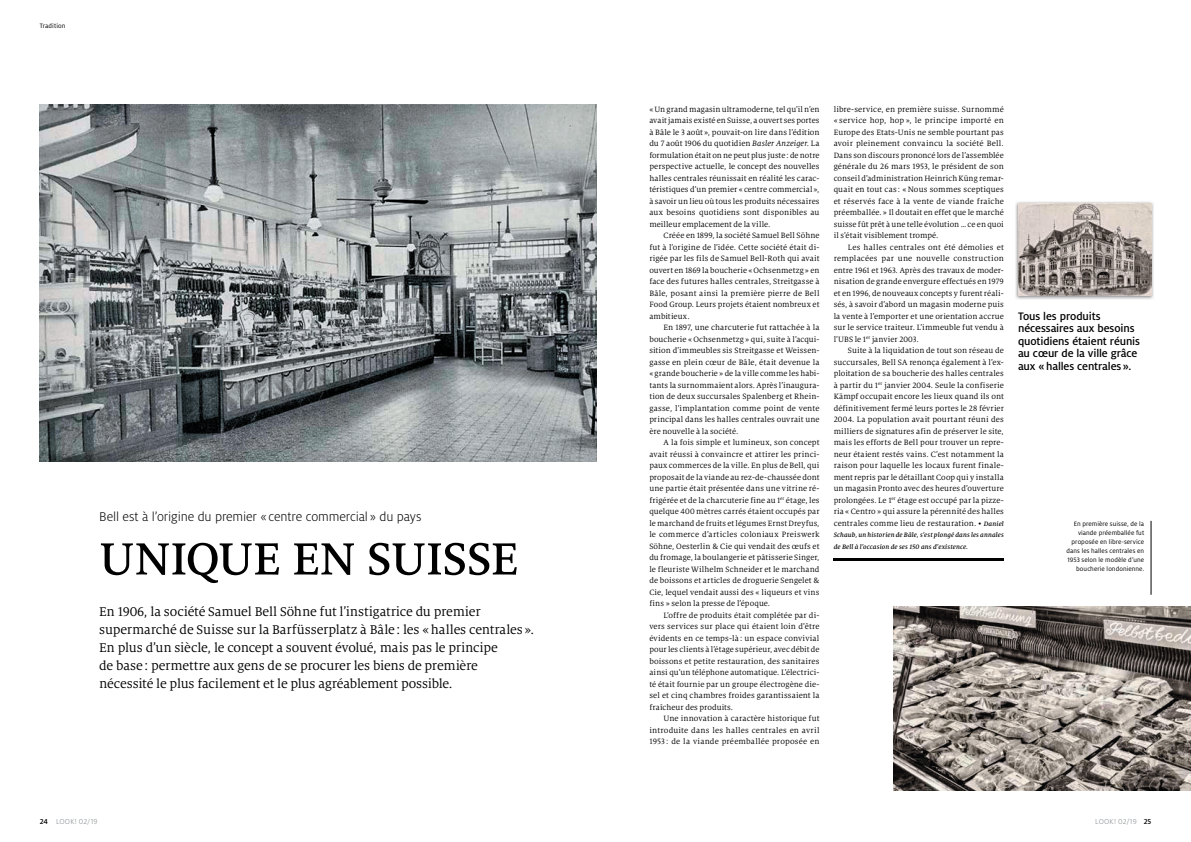
<style>
.page{position:relative;width:1191px;height:842px;background:#fff}
.page>*{position:absolute;margin:0;border:0;box-sizing:border-box;transform-origin:0 0}
.t1{font:500 50px "Milo Serif Pro";letter-spacing:-.01em;color:#000}
.t2{font:14px/18px "Milo Serif Pro";letter-spacing:-.01em;color:#000}
.t3{font:300 14px "Milo Pro";letter-spacing:-.01em;color:#000}
.t4{font:500 12px/12.5px "Milo Pro";letter-spacing:-.01em;color:#000}
.t5{font:8.5px/11.5px "Milo Serif Pro";letter-spacing:.01em;color:#000;text-align:justify}
.t6{font:300 8px "Milo Pro";letter-spacing:.005em;color:#818588}
.t7{font:7px/9px "Milo Pro";letter-spacing:.01em;color:#000;text-align:right}
.t8{font:italic 500 7px/11.5px "Milo Serif Pro";letter-spacing:.015em;color:#000}
.s1{font-weight:500;color:#000}
.s2{font-style:italic}
.s3{font-weight:500;font-style:italic;font-size:7px}
</style>
<div class="page">
<img style="left:40px;top:105px;width:556px;height:357px">
<img style="left:893px;top:606px;width:298px;height:184px">
<img style="left:1015px;top:202px;width:139px;height:97px">
<img style="left:1018px;top:204px;width:133px;height:92px">
<hr style="left:833px;top:558px;width:170px;height:2px;background:#000">
<hr style="left:1150px;top:521px;width:1px;height:74px;background:#000">
<p class="t7" style="left:40px;top:22px;width:27px">Tradition</p>
<h2 class="t3" style="left:99px;top:509px;width:324px">Bell est à l’origine du premier « centre commercial » du pays</h2>
<h1 class="t1" style="left:99px;top:530px;width:420px">UNIQUE EN SUISSE</h1>
<p class="t2" style="left:99px;top:603px;width:436px">En 1906, la société Samuel Bell Söhne fut l’instigatrice du premier supermarché de Suisse sur la Barfüsserplatz à Bâle : les «halles centrales ».<br>En plus d’un siècle, le concept a souvent évolué, mais pas le principe<br>de base : permettre aux gens de se procurer les biens de première nécessité le plus facilement et le plus agréablement possible.</p>
<p class="t6" style="left:40px;top:817px;width:59px"><span class="s1">24</span> LOOK! 02/19</p>
<p class="t5" style="left:649px;top:103px;width:172px">«Un grand magasin ultramoderne, tel qu’il n’en avait jamais existé en Suisse, a ouvert ses portes à Bâle le 3 août », pouvait-on lire dans l’édition du 7 août 1906 du quotidien <span class="s2">Basler Anzeiger</span>. La formulation était on ne peut plus juste : de notre perspective actuelle, le concept des nouvelles halles centrales réunissait en réalité les carac&shy;téristiques d’un premier « centre commercial », à savoir un lieu où tous les produits nécessaires aux besoins quotidiens sont disponibles au meilleur emplacement de la ville.</p>
<p class="t5" style="left:649px;top:230px;width:172px;text-indent:14px">Créée en 1899, la société Samuel Bell Söhne fut à l’origine de l’idée. Cette société était di&shy;rigée par les fils de Samuel Bell-Roth qui avait ouvert en 1869 la boucherie «Ochsenmetzg » en face des futures halles centrales, Streitgasse à Bâle, posant ainsi la première pierre de Bell Food Group. Leurs projets étaient nombreux et ambitieux.</p>
<p class="t5" style="left:649px;top:322px;width:172px;text-indent:14px">En 1897, une charcuterie fut rattachée à la boucherie «Ochsenmetzg » qui, suite à l’acqui&shy;sition d’immeubles sis Streitgasse et Weissen&shy;gasse en plein cœur de Bâle, était devenue la « grande boucherie » de la ville comme les habi&shy;tants la surnommaient alors. Après l’inaugura&shy;tion de deux succursales Spalenberg et Rhein&shy;gasse, l’implantation comme point de vente principal dans les halles centrales ouvrait une ère nouvelle à la société.</p>
<p class="t5" style="left:649px;top:437px;width:172px;text-indent:14px">A la fois simple et lumineux, son concept avait réussi à convaincre et attirer les princi&shy;paux commerces de la ville. En plus de Bell, qui proposait de la viande au rez-de-chaussée dont une partie était présentée dans une vitrine ré&shy;frigérée et de la charcuterie fine au 1<sup>er</sup> étage, les quelque 400 mètres carrés étaient occupés par le marchand de fruits et légumes Ernst Dreyfus, le commerce d’articles coloniaux Preiswerk Söhne, Oesterlin &amp; Cie qui vendait des œufs et du fromage, la boulangerie et pâtisserie Singer, le fleuriste Wilhelm Schneider et le marchand de boissons et articles de droguerie Sengelet &amp; Cie, lequel vendait aussi des « liqueurs et vins fins » selon la presse de l’époque.</p>
<p class="t5" style="left:649px;top:609px;width:172px;text-indent:14px">L’offre de produits était complétée par di&shy;vers services sur place qui étaient loin d’être évidents en ce temps-là : un espace convivial pour les clients à l’étage supérieur, avec débit de boissons et petite restauration, des sanitaires ainsi qu’un téléphone automatique. L’électrici&shy;té était fournie par un groupe électrogène die&shy;sel et cinq chambres froides garantissaient la fraîcheur des produits.</p>
<p class="t5" style="left:649px;top:713px;width:172px;text-indent:14px">Une innovation à caractère historique fut introduite dans les halles centrales en avril 1953 : de la viande préemballée proposée en</p>
<p class="t5" style="left:833px;top:103px;width:172px">libre-service, en première suisse. Surnommé « service hop, hop », le principe importé en Europe des Etats-Unis ne semble pourtant pas avoir pleinement convaincu la société Bell.<br>Dans son discours prononcé lors de l’assemblée générale du 26 mars 1953, le président de son conseil d’administration Heinrich Küng remar&shy;quait en tout cas : «Nous sommes sceptiques et réservés face à la vente de viande fraîche préemballée. » Il doutait en effet que le marché suisse fût prêt à une telle évolution … ce en quoi il s’était visiblement trompé.</p>
<p class="t5" style="left:833px;top:241px;width:172px;text-indent:14px">Les halles centrales ont été démolies et remplacées par une nouvelle construction entre 1961 et 1963. Après des travaux de moder&shy;nisation de grande envergure effectués en 1979 et en 1996, de nouveaux concepts y furent réali&shy;sés, à savoir d’abord un magasin moderne puis la vente à l’emporter et une orientation accrue sur le service traiteur. L’immeuble fut vendu à l’UBS le 1<sup>er</sup> janvier 2003.</p>
<p class="t5" style="left:833px;top:345px;width:172px;text-indent:14px">Suite à la liquidation de tout son réseau de succursales, Bell SA renonça également à l’ex&shy;ploitation de sa boucherie des halles centrales à partir du 1<sup>er</sup> janvier 2004. Seule la confiserie Kämpf occupait encore les lieux quand ils ont définitivement fermé leurs portes le 28 février 2004. La population avait pourtant réuni des milliers de signatures afin de préserver le site, mais les efforts de Bell pour trouver un repre&shy;neur étaient restés vains. C’est notamment la raison pour laquelle les locaux furent finale&shy;ment repris par le détaillant Coop qui y installa un magasin Pronto avec des heures d’ouverture prolongées. Le 1<sup>er</sup> étage est occupé par la pizze&shy;ria « Centro » qui assure la pérennité des halles centrales comme lieu de restauration. • <span class="s3">Daniel</span></p>
<p class="t8" style="left:833px;top:529px;width:172px">Schaub, un historien de Bâle, s’est plongé dans les annales de Bell à l’occasion de ses 150 ans d’existence.</p>
<h3 class="t4" style="left:1018px;top:310px;width:123px">Tous les produits nécessaires aux besoins quotidiens étaient réunis au cœur de la ville grâce aux «halles centrales».</h3>
<p class="t7" style="left:1066px;top:520px;width:79px">En première suisse, de la viande préemballée fut proposée en libre-service dans les halles centrales en<br>1953 selon le modèle d’une boucherie londonienne.</p>
<p class="t6" style="left:1095px;top:817px;width:58px">LOOK! 02/19 <span class="s1">25</span></p>
</div>
